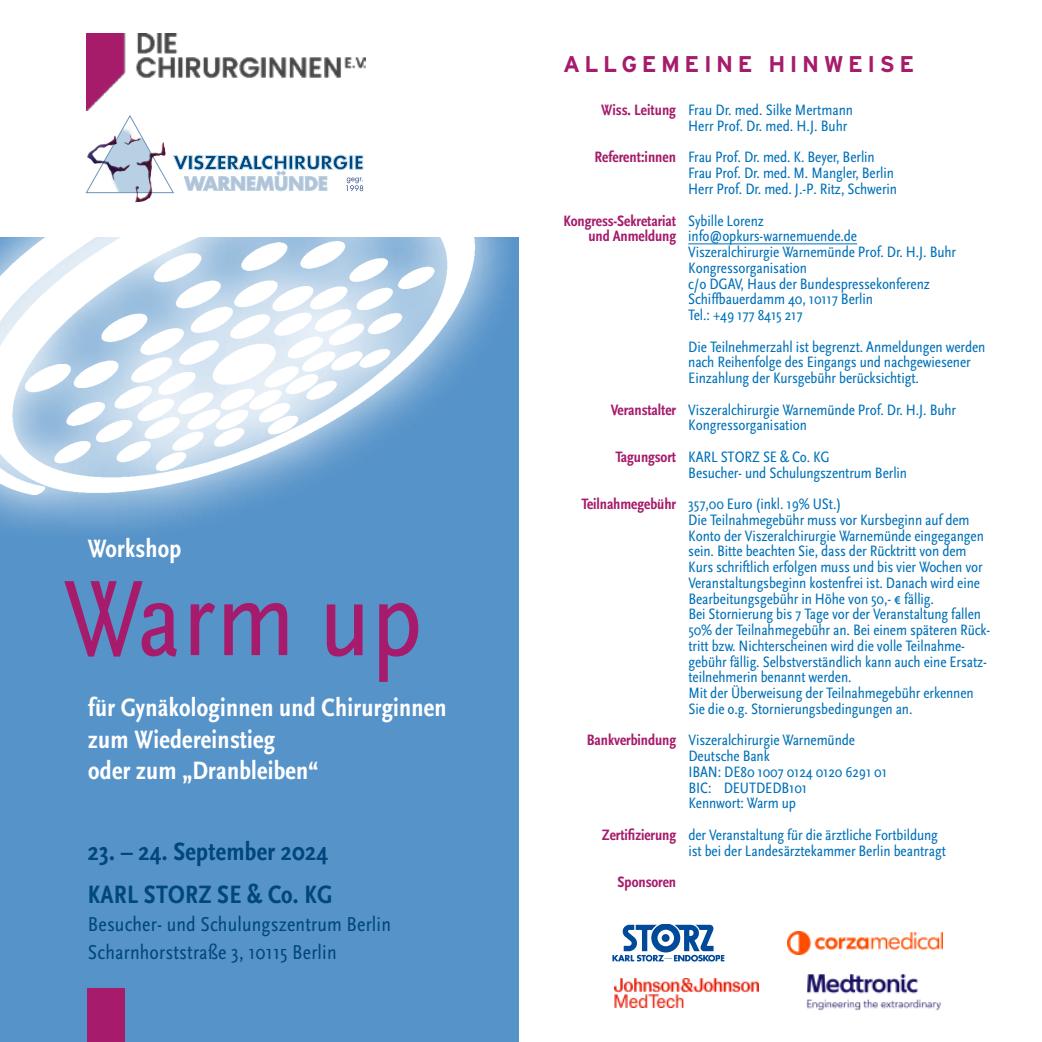
<style>
.page{position:relative;width:1042px;height:1042px;background:#fff}
.page>*{position:absolute;margin:0;border:0;box-sizing:border-box;transform-origin:0 0}
.t1{font:condensed 112px "Scala Sans OT";letter-spacing:.01em;color:#a61b6b}
.t2{font:700 condensed 26.25px/31.5px "Scala Sans OT";letter-spacing:.01em;color:#fff}
.t3{font:700 condensed 26.25px/42.9px "Scala Sans OT";letter-spacing:.01em;color:#00477d}
.t4{font:700 22.75px "Interstate";letter-spacing:.2em;color:#a61b6b}
.t5{font:condensed 21px/28px "Scala Sans OT";letter-spacing:.01em;color:#00477d}
.t6{font:condensed 15.75px/15.8px "Scala Sans OT";letter-spacing:-.005em;color:#0071b9}
.t7{font:700 condensed 15.75px "Scala Sans OT";letter-spacing:-.005em;color:#a61b6b}
.s1{font-weight:700;color:#a61b6b}
.s2{font-weight:400;color:#0071b9}
</style>
<div class="page">
<div style="left:0;top:237px;width:518px;height:805px;background:#5693c9"></div>
<svg style="left:0;top:237px;width:519px;height:300px"></svg>
<img style="left:0;top:155px;width:477px;height:339px">
<img style="left:87px;top:34px;width:278px;height:76px">
<svg style="left:86px;top:115px;width:277px;height:78px"></svg>
<div style="left:88px;top:988px;width:37px;height:54px;background:#a61b6b"></div>
<svg style="left:612px;top:924px;width:112px;height:37px"></svg>
<img style="left:806px;top:974px;width:135px;height:37px">
<img style="left:787px;top:931px;width:155px;height:23px">
<img style="left:615px;top:979px;width:143px;height:29px">
<hr style="left:688px;top:244px;width:169px;height:1px;background:#0071b9">
<h2 class="t2" style="left:88px;top:533px;width:95px">Workshop</h2>
<h1 class="t1" style="left:63px;top:557px;width:360px">Warm up</h1>
<h2 class="t2" style="left:88px;top:692px;width:360px">für Gynäkologinnen und Chirurginnen zum Wiedereinstieg<br>oder zum „Dranbleiben“</h2>
<h2 class="t3" style="left:88px;top:831px;width:246px">23. – 24. September 2024<br>KARL STORZ SE &amp; Co. KG</h2>
<h3 class="t5" style="left:88px;top:910px;width:305px">Besucher- und Schulungszentrum Berlin<br>Scharnhorststraße 3, 10115 Berlin</h3>
<h3 class="t4" style="left:563px;top:51px;width:353px">ALLGEMEINE HINWEISE</h3>
<p class="t6" style="left:688px;top:102px;width:166px;text-indent:-87px"><span class="s1">Wiss. Leitung</span> Frau Dr. med. Silke Mertmann<br>Herr Prof. Dr. med. H.J. Buhr</p>
<p class="t6" style="left:688px;top:150px;width:210px;text-indent:-94px"><span class="s1">Referent:innen</span> Frau Prof. Dr. med. K. Beyer, Berlin<br>Frau Prof. Dr. med. M. Mangler, Berlin<br>Herr Prof. Dr. med. J.-P. Ritz, Schwerin</p>
<p class="t7" style="left:563px;top:212px;width:202px">Kongress-Sekretariat <span class="s2">Sybille Lorenz</span></p>
<p class="t6" style="left:588px;top:228px;width:270px"><span class="s1">und Anmeldung</span> info@opkurs-warnemuende.de</p>
<p class="t6" style="left:688px;top:244px;width:269px">Viszeralchirurgie Warnemünde Prof. Dr. H.J. Buhr</p>
<p class="t6" style="left:688px;top:260px;width:120px">Kongressorganisation</p>
<p class="t6" style="left:688px;top:276px;width:243px">c/o DGAV, Haus der Bundespressekonferenz</p>
<p class="t6" style="left:688px;top:291px;width:186px">Schiffbauerdamm 40, 10117 Berlin</p>
<p class="t6" style="left:688px;top:307px;width:116px">Tel.: +49 177 8415 217</p>
<p class="t6" style="left:688px;top:339px;width:299px">Die Teilnehmerzahl ist begrenzt. Anmeldungen werden nach Reihenfolge des Eingangs und nachgewiesener<br>Einzahlung der Kursgebühr berücksichtigt.</p>
<p class="t6" style="left:688px;top:402px;width:269px;text-indent:-77px"><span class="s1">Veranstalter</span> Viszeralchirurgie Warnemünde Prof. Dr. H.J. Buhr<br>Kongressorganisation</p>
<p class="t6" style="left:688px;top:449px;width:220px;text-indent:-73px"><span class="s1">Tagungsort</span> KARL STORZ SE &amp; Co. KG<br>Besucher- und Schulungszentrum Berlin</p>
<p class="t6" style="left:688px;top:496px;width:304px;text-indent:-107px"><span class="s1">Teilnahmegebühr</span> 357,00 Euro (inkl. 19% USt.)<br>Die Teilnahmegebühr muss vor Kursbeginn auf dem Konto der Viszeralchirurgie Warnemünde eingegangen sein. Bitte beachten Sie, dass der Rücktritt von dem Kurs schriftlich erfolgen muss und bis vier Wochen vor Veranstaltungsbeginn kostenfrei ist. Danach wird eine Bearbeitungsgebühr in Höhe von 50,- € fällig.<br>Bei Stornierung bis 7 Tage vor der Veranstaltung fallen 50% der Teilnahmegebühr an. Bei einem späteren Rück&shy;tritt bzw. Nichterscheinen wird die volle Teilnahme&shy;gebühr fällig. Selbstverständlich kann auch eine Ersatz&shy;teilnehmerin benannt werden.<br>Mit der Überweisung der Teilnahmegebühr erkennen Sie die o.g. Stornierungsbedingungen an.</p>
<p class="t6" style="left:688px;top:732px;width:200px;text-indent:-102px"><span class="s1">Bankverbindung</span> Viszeralchirurgie Warnemünde<br>Deutsche Bank<br>IBAN: DE80 1007 0124 0120 6291 01<br>BIC: DEUTDEDB101<br>Kennwort: Warm up</p>
<p class="t6" style="left:688px;top:827px;width:259px;text-indent:-86px"><span class="s1">Zertifizierung</span> der Veranstaltung für die ärztliche Fortbildung ist bei der Landesärztekammer Berlin beantragt</p>
<p class="t7" style="left:617px;top:873px;width:60px">Sponsoren</p>
</div>
